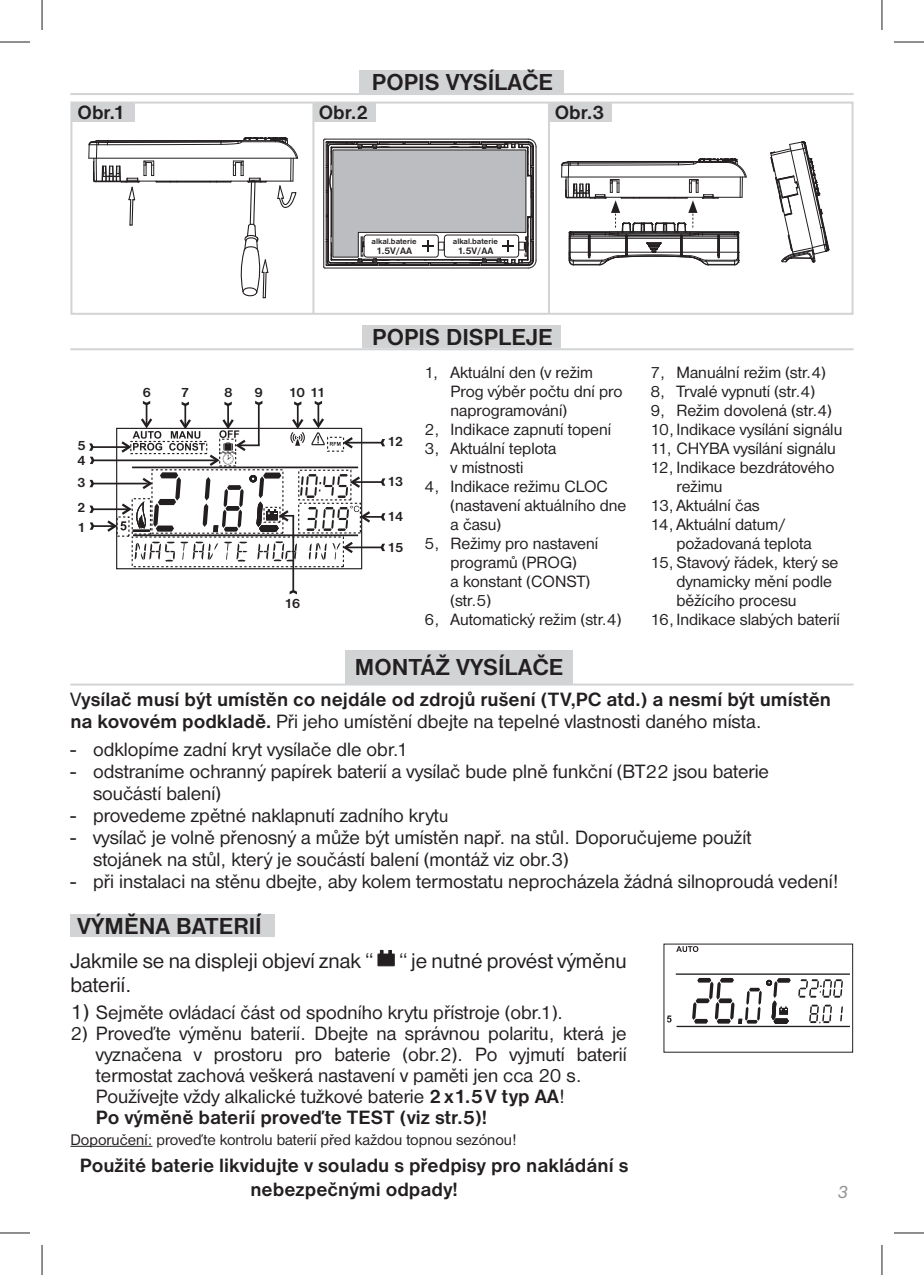
<style>
.page{position:relative;width:924px;height:1275px;background:#fff}
.page>*{position:absolute;margin:0;border:0;box-sizing:border-box;transform-origin:0 0}
.t1{font:700 24px "Nimbus Sans DOT";color:#231f20}
.t2{font:22px/24px "Nimbus Sans DOT";color:#231f20}
.t3{font:20px/21px "Nimbus Sans DOT";color:#231f20}
.t4{font:700 20px/24px "Nimbus Sans DOT";color:#231f20;text-align:center}
.t5{font:italic 18px "Nimbus Sans DOT";color:#939598}
.t6{font:17px "Nimbus Sans DOT";color:#231f20}
.t7{font:16px "Nimbus Sans DOT";color:#231f20}
.t8{font:700 13.8px "Nimbus Sans DOT";letter-spacing:-.07em;color:#231f20}
.t9{font:700 9.8px "Nimbus Sans DOT";color:#231f20}
.t10{font:700 8.2px "Nimbus Sans DOT";color:#231f20}
.s1{font-weight:400}
.s2{font-size:18px}
.s3{font-size:22px}
.s4{font-weight:700}
</style>
<div class="page">
<svg style="left:88px;top:108px;width:210px;height:191px"></svg>
<hr style="left:676px;top:1025px;width:173px;height:2px;background:#231f20">
<hr style="left:675px;top:973px;width:174px;height:1px;background:#231f20">
<svg style="left:676px;top:946px;width:22px;height:6px"></svg>
<svg style="left:667px;top:1015px;width:4px;height:7px"></svg>
<svg style="left:798px;top:979px;width:44px;height:18px"></svg>
<svg style="left:692px;top:978px;width:98px;height:46px"></svg>
<svg style="left:840px;top:1006px;width:2px;height:15px"></svg>
<svg style="left:809px;top:1004px;width:22px;height:19px"></svg>
<hr style="left:325px;top:268px;width:203px;height:1px;background:#231f20">
<svg style="left:323px;top:139px;width:213px;height:129px"></svg>
<svg style="left:770px;top:141px;width:59px;height:122px"></svg>
<svg style="left:561px;top:158px;width:185px;height:108px"></svg>
<hr style="left:92px;top:525px;width:22px;height:2px;background:#231f20">
<svg style="left:90px;top:522px;width:4px;height:8px"></svg>
<hr style="left:92px;top:508px;width:36px;height:2px;background:#231f20">
<svg style="left:89px;top:505px;width:5px;height:8px"></svg>
<hr style="left:92px;top:483px;width:55px;height:1px;background:#231f20">
<svg style="left:89px;top:480px;width:5px;height:7px"></svg>
<hr style="left:92px;top:459px;width:123px;height:2px;background:#231f20">
<svg style="left:90px;top:457px;width:4px;height:7px"></svg>
<hr style="left:91px;top:446px;width:37px;height:2px;background:#231f20">
<svg style="left:89px;top:443px;width:5px;height:8px"></svg>
<hr style="left:346px;top:442px;width:36px;height:1px;background:#231f20">
<svg style="left:380px;top:439px;width:5px;height:7px"></svg>
<hr style="left:346px;top:546px;width:36px;height:2px;background:#231f20">
<svg style="left:380px;top:544px;width:5px;height:7px"></svg>
<hr style="left:352px;top:481px;width:31px;height:2px;background:#231f20">
<svg style="left:380px;top:478px;width:5px;height:8px"></svg>
<hr style="left:363px;top:516px;width:20px;height:2px;background:#231f20">
<svg style="left:380px;top:513px;width:5px;height:7px"></svg>
<svg style="left:105px;top:401px;width:267px;height:167px"></svg>
<hr style="left:292px;top:516px;width:2px;height:74px;background:#231f20">
<svg style="left:289px;top:590px;width:8px;height:4px"></svg>
<div style="left:70px;top:102px;width:783px;height:213px;border:2px solid #d1d3d4"></div>
<div style="left:72px;top:103px;width:62px;height:19px;background:#d1d3d4"></div>
<div style="left:549px;top:103px;width:62px;height:19px;background:#d1d3d4"></div>
<div style="left:313px;top:103px;width:62px;height:19px;background:#d1d3d4"></div>
<div style="left:70px;top:914px;width:204px;height:23px;background:#d1d3d4"></div>
<hr style="left:70px;top:1145px;width:82px;height:1px;background:#231f20">
<div style="left:378px;top:954px;width:16px;height:11px;background:#231f20"></div>
<div style="left:377px;top:954px;width:17px;height:12px;border:1px solid #231f20"></div>
<svg style="left:380px;top:950px;width:11px;height:4px"></svg>
<div style="left:359px;top:70px;width:205px;height:23px;background:#d1d3d4"></div>
<hr style="left:70px;top:683px;width:783px;height:2px;background:#d1d3d4">
<div style="left:345px;top:650px;width:227px;height:34px;background:#d1d3d4"></div>
<hr style="left:70px;top:93px;width:783px;height:2px;background:#d1d3d4">
<hr style="left:312px;top:103px;width:2px;height:211px;background:#d1d3d4">
<hr style="left:547px;top:103px;width:2px;height:210px;background:#d1d3d4">
<div style="left:362px;top:325px;width:199px;height:23px;background:#d1d3d4"></div>
<hr style="left:70px;top:348px;width:783px;height:2px;background:#d1d3d4">
<hr style="left:0;top:42px;width:30px;height:1px;background:#231f20">
<hr style="left:893px;top:42px;width:30px;height:1px;background:#231f20">
<hr style="left:0;top:1232px;width:30px;height:1px;background:#231f20">
<hr style="left:893px;top:1232px;width:30px;height:1px;background:#231f20">
<hr style="left:42px;top:0;width:1px;height:30px;background:#231f20">
<hr style="left:42px;top:1245px;width:1px;height:30px;background:#231f20">
<hr style="left:881px;top:0;width:1px;height:30px;background:#231f20">
<hr style="left:881px;top:1245px;width:1px;height:30px;background:#231f20">
<p class="t1" style="left:372px;top:68px;width:182px">POPIS VYSÍLAČE</p>
<p class="t4" style="left:77px;top:100px;width:49px">Obr.1</p>
<p class="t4" style="left:318px;top:100px;width:51px">Obr.2</p>
<p class="t4" style="left:554px;top:100px;width:51px">Obr.3</p>
<p class="t8" style="left:77px;top:438px;width:10px">5</p>
<p class="t8" style="left:77px;top:452px;width:10px">4</p>
<p class="t8" style="left:77px;top:475px;width:10px">3</p>
<p class="t8" style="left:77px;top:500px;width:10px">2</p>
<p class="t8" style="left:77px;top:519px;width:10px">1</p>
<p class="t8" style="left:142px;top:385px;width:10px">6</p>
<p class="t8" style="left:181px;top:385px;width:10px">7</p>
<p class="t8" style="left:224px;top:385px;width:10px">8</p>
<p class="t8" style="left:254px;top:385px;width:10px">9</p>
<p class="t8" style="left:288px;top:385px;width:38px">10 11</p>
<p class="t8" style="left:284px;top:595px;width:18px">16</p>
<p class="t10" style="left:371px;top:237px;width:47px">alkal.baterie</p>
<p class="t9" style="left:376px;top:245px;width:38px">1.5V/AA</p>
<p class="t10" style="left:452px;top:237px;width:47px">alkal.baterie</p>
<p class="t9" style="left:457px;top:245px;width:38px">1.5V/AA</p>
<p class="t1" style="left:372px;top:323px;width:182px">POPIS DISPLEJE</p>
<p class="t6" style="left:424px;top:364px;width:170px">1, Aktuální den (v režim</p>
<p class="t6" style="left:450px;top:383px;width:173px">Prog výběr počtu dní pro</p>
<p class="t6" style="left:450px;top:402px;width:118px">naprogramování)</p>
<p class="t6" style="left:424px;top:421px;width:188px">2, Indikace zapnutí topení</p>
<p class="t6" style="left:424px;top:440px;width:133px">3, Aktuální teplota</p>
<p class="t6" style="left:450px;top:459px;width:74px">v místnosti</p>
<p class="t6" style="left:424px;top:478px;width:185px">4, Indikace režimu CLOC</p>
<p class="t6" style="left:450px;top:497px;width:177px">(nastavení aktuálního dne</p>
<p class="t6" style="left:450px;top:516px;width:52px">a času)</p>
<p class="t6" style="left:424px;top:535px;width:175px">5, Režimy pro nastavení</p>
<p class="t6" style="left:450px;top:554px;width:128px">programů (PROG)</p>
<p class="t6" style="left:450px;top:573px;width:141px">a konstant (CONST)</p>
<p class="t6" style="left:450px;top:592px;width:42px">(str.5)</p>
<p class="t6" style="left:424px;top:611px;width:198px">6, Automatický režim (str.4)</p>
<p class="t8" style="left:387px;top:433px;width:18px">12</p>
<p class="t8" style="left:387px;top:473px;width:18px">13</p>
<p class="t8" style="left:387px;top:508px;width:18px">14</p>
<p class="t8" style="left:387px;top:539px;width:18px">15</p>
<p class="t6" style="left:650px;top:364px;width:177px">7, Manuální režim (str.4)</p>
<p class="t6" style="left:650px;top:383px;width:166px">8, Trvalé vypnutí (str.4)</p>
<p class="t6" style="left:650px;top:402px;width:183px">9, Režim dovolená (str.4)</p>
<p class="t6" style="left:650px;top:421px;width:193px">10, Indikace vysílání signálu</p>
<p class="t6" style="left:650px;top:440px;width:187px">11, CHYBA vysílání signálu</p>
<p class="t6" style="left:650px;top:459px;width:185px">12, Indikace bezdrátového</p>
<p class="t6" style="left:676px;top:478px;width:48px">režimu</p>
<p class="t6" style="left:650px;top:497px;width:111px">13, Aktuální čas</p>
<p class="t6" style="left:650px;top:516px;width:137px">14, Aktuální datum/</p>
<p class="t6" style="left:676px;top:535px;width:137px">požadovaná teplota</p>
<p class="t6" style="left:650px;top:554px;width:189px">15, Stavový řádek, který se</p>
<p class="t6" style="left:676px;top:573px;width:157px">dynamicky mění podle</p>
<p class="t6" style="left:676px;top:592px;width:121px">běžícího procesu</p>
<p class="t6" style="left:650px;top:611px;width:191px">16, Indikace slabých baterií</p>
<p class="t1" style="left:355px;top:654px;width:210px">MONTÁŽ VYSÍLAČE</p>
<p class="t4" style="left:70px;top:688px;width:761px;line-height:22px;text-align:left"><span class="s1">V</span>ysílač musí být umístěn co nejdále od zdrojů rušení (TV,PC atd.) a nesmí být umístěn na kovovém podkladě. <span class="s1">Při jeho umístění dbejte na tepelné vlastnosti daného místa.</span></p>
<p class="t3" style="left:70px;top:738px;width:339px">- odklopíme zadní kryt vysílače dle obr.1</p>
<p class="t3" style="left:93px;top:760px;width:677px;line-height:22px;text-indent:-23px">- odstraníme ochranný papírek baterií a vysílač bude plně funkční (BT22 jsou baterie součástí balení)</p>
<p class="t3" style="left:70px;top:804px;width:379px">- provedeme zpětné naklapnutí zadního kryt<span class="s2">u</span></p>
<p class="t3" style="left:93px;top:826px;width:659px;line-height:22px;text-indent:-23px">- vysílač je volně přenosný a může být umístěn např. na stůl. Doporučujeme použít stojánek na stůl, který je součástí balení (montáž viz obr.3)</p>
<p class="t3" style="left:70px;top:870px;width:769px">- při instalaci na stěnu dbejte, aby kolem termostatu neprocházela žádná silnoproudá vedení!</p>
<p class="t1" style="left:77px;top:912px;width:186px">VÝMĚNA BATERIÍ</p>
<p class="t2" style="left:70px;top:949px;width:557px">Jakmile se na displeji objeví znak “ “ je nutné provést výměnu baterií.</p>
<p class="t3" style="left:70px;top:1001px;width:494px"><span class="s3">1)</span> Sejměte ovládací část od spodního krytu přístroje (obr.1).</p>
<p class="t3" style="left:96px;top:1022px;width:532px;text-indent:-26px">2) Proveďte výměnu baterií. Dbejte na správnou polaritu, která je vyznačena v prostoru pro baterie (obr.2). Po vyjmutí baterií termostat zachová veškerá nastavení v paměti jen cca 20 s.<br>Používejte vždy alkalické tužkové baterie <span class="s4">2 x1.5 V typ AA</span>!<br><span class="s4">Po výměně baterií proveďte TEST (viz str.5)!</span></p>
<p class="t7" style="left:70px;top:1131px;width:448px">Doporučení: proveďte kontrolu baterií před každou topnou sezónou!</p>
<p class="t4" style="left:80px;top:1153px;width:549px">Použité baterie likvidujte v souladu s předpisy pro nakládání s nebezpečnými odpady!</p>
<p class="t5" style="left:837px;top:1181px;width:12px">3</p>
</div>
